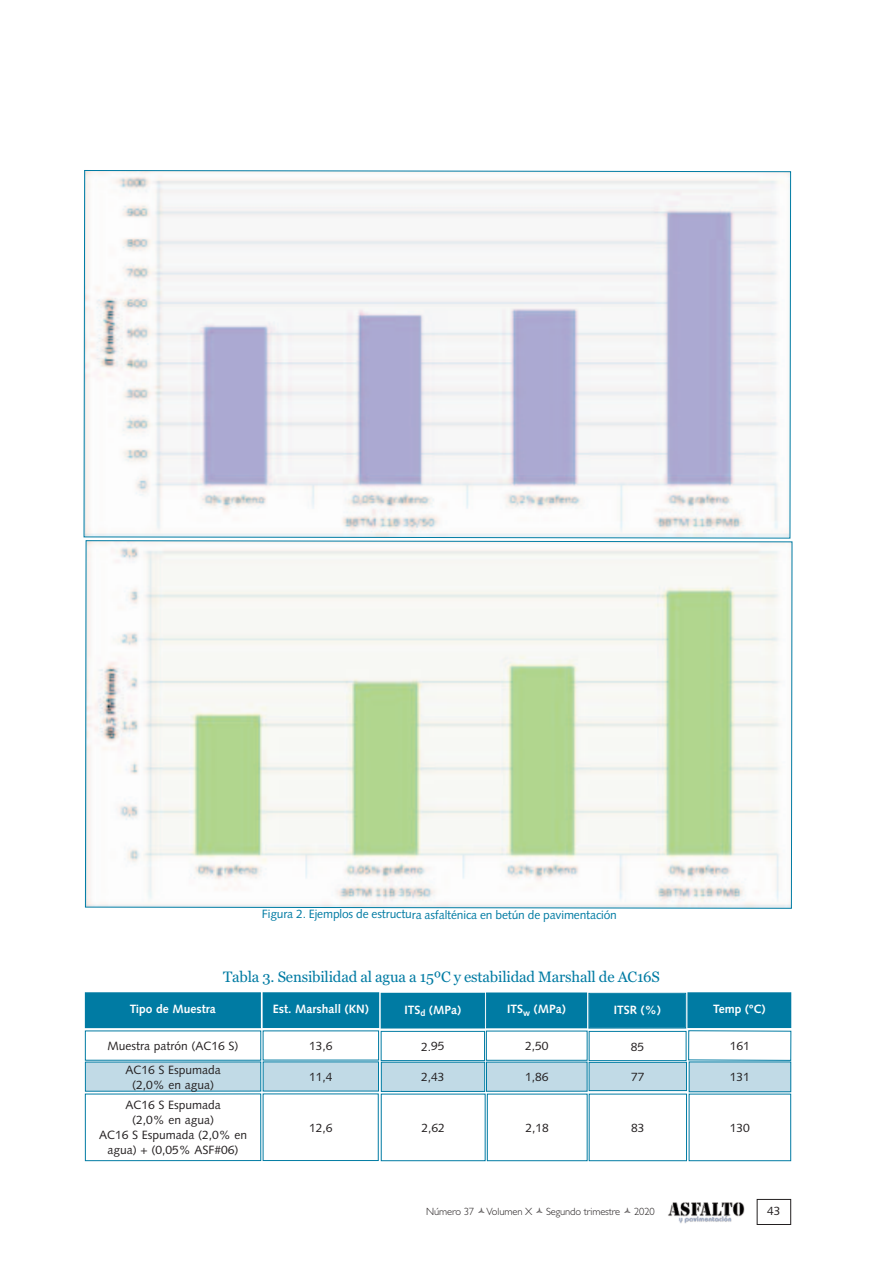
<style>
.page{position:relative;width:893px;height:1263px;background:#fff}
.page>*{position:absolute;margin:0;border:0;box-sizing:border-box;transform-origin:0 0}
.t1{font:15px "Georgia";letter-spacing:-.01em;color:#007ba3}
.t2{font:12px/15px "Syntax LT Std";color:#231f20;text-align:center}
.t3{font:700 12px "Syntax LT Std";color:#fff}
.t4{font:12px "Syntax LT Std";letter-spacing:-.015em;color:#007ba3}
.t5{font:300 10.5px "Gill Sans";letter-spacing:-.01em;color:#231f20}
</style>
<div class="page">
<img style="left:668px;top:1202px;width:77px;height:21px">
<div style="left:757px;top:1199px;width:34px;height:26px;border:1px solid #231f20"></div>
<svg style="left:85px;top:540px;width:708px;height:369px"></svg>
<svg style="left:83px;top:170px;width:708px;height:369px"></svg>
<div style="left:86px;top:993px;width:174px;height:34px;background:#007ba3"></div>
<div style="left:85px;top:992px;width:176px;height:36px;border:1px solid #007ba3"></div>
<div style="left:86px;top:1062px;width:175px;height:29px;background:#c1dae6"></div>
<div style="left:263px;top:993px;width:115px;height:34px;background:#007ba3"></div>
<div style="left:263px;top:992px;width:116px;height:36px;border:1px solid #007ba3"></div>
<div style="left:263px;top:1062px;width:115px;height:29px;background:#c1dae6"></div>
<div style="left:487px;top:993px;width:99px;height:34px;background:#007ba3"></div>
<div style="left:486px;top:993px;width:101px;height:35px;border:1px solid #007ba3"></div>
<div style="left:487px;top:1062px;width:100px;height:29px;background:#c1dae6"></div>
<div style="left:688px;top:993px;width:102px;height:34px;background:#007ba3"></div>
<div style="left:688px;top:992px;width:103px;height:36px;border:1px solid #007ba3"></div>
<div style="left:689px;top:1062px;width:101px;height:29px;background:#c1dae6"></div>
<div style="left:689px;top:1062px;width:102px;height:30px;border:1px solid #007ba3"></div>
<svg style="left:688px;top:1030px;width:103px;height:31px"></svg>
<div style="left:85px;top:1094px;width:176px;height:67px;border:1px solid #007ba3"></div>
<div style="left:263px;top:1094px;width:115px;height:67px;border:1px solid #007ba3"></div>
<div style="left:381px;top:993px;width:103px;height:35px;background:#007ba3"></div>
<div style="left:382px;top:1062px;width:102px;height:29px;background:#c1dae6"></div>
<div style="left:381px;top:1062px;width:104px;height:30px;border:1px solid #007ba3"></div>
<div style="left:381px;top:1031px;width:104px;height:30px;border:1px solid #007ba3"></div>
<div style="left:589px;top:993px;width:96px;height:35px;background:#007ba3"></div>
<div style="left:589px;top:993px;width:97px;height:35px;border:1px solid #007ba3"></div>
<div style="left:589px;top:1062px;width:97px;height:28px;background:#c1dae6"></div>
<div style="left:589px;top:1062px;width:98px;height:29px;border:1px solid #007ba3"></div>
<div style="left:589px;top:1031px;width:97px;height:30px;border:1px solid #007ba3"></div>
<div style="left:381px;top:1094px;width:104px;height:67px;border:1px solid #007ba3"></div>
<div style="left:487px;top:1094px;width:100px;height:67px;border:1px solid #007ba3"></div>
<div style="left:589px;top:1094px;width:98px;height:67px;border:1px solid #007ba3"></div>
<div style="left:689px;top:1094px;width:102px;height:67px;border:1px solid #007ba3"></div>
<p class="t4" style="left:262px;top:909px;width:357px">Figura 2. Ejemplos de estructura asfalténica en betún de pavimentación</p>
<p class="t1" style="left:223px;top:968px;width:438px">Tabla 3. Sensibilidad al agua a 15ºC y estabilidad Marshall de AC16S</p>
<p class="t3" style="left:273px;top:1004px;width:97px">Est. Marshall (KN)</p>
<p class="t3" style="left:130px;top:1004px;width:87px">Tipo de Muestra</p>
<p class="t3" style="left:507px;top:1004px;width:60px">ITS<sub>w</sub> (MPa)</p>
<p class="t3" style="left:405px;top:1005px;width:58px">ITS<sub>d</sub> (MPa)</p>
<p class="t3" style="left:614px;top:1005px;width:48px">ITSR (%)</p>
<p class="t3" style="left:713px;top:1004px;width:54px">Temp (ºC)</p>
<p class="t2" style="left:108px;top:1039px;width:132px">Muestra patrón (AC16 S)</p>
<p class="t2" style="left:309px;top:1039px;width:25px">13,6</p>
<p class="t2" style="left:525px;top:1039px;width:25px">2,50</p>
<p class="t2" style="left:730px;top:1039px;width:22px">161</p>
<p class="t2" style="left:421px;top:1040px;width:25px">2.95</p>
<p class="t2" style="left:631px;top:1040px;width:15px">85</p>
<p class="t2" style="left:125px;top:1063px;width:97px">AC16 S Espumada (2,0% en agua)</p>
<p class="t2" style="left:99px;top:1099px;width:150px">AC16 S Espumada<br>(2,0% en agua)<br>AC16 S Espumada (2,0% en agua) + (0,05% ASF#06)</p>
<p class="t2" style="left:309px;top:1070px;width:25px">11,4</p>
<p class="t2" style="left:309px;top:1121px;width:25px">12,6</p>
<p class="t2" style="left:421px;top:1071px;width:25px">2,43</p>
<p class="t2" style="left:525px;top:1070px;width:25px">1,86</p>
<p class="t2" style="left:631px;top:1070px;width:15px">77</p>
<p class="t2" style="left:730px;top:1071px;width:22px">131</p>
<p class="t2" style="left:421px;top:1121px;width:25px">2,62</p>
<p class="t2" style="left:526px;top:1121px;width:25px">2,18</p>
<p class="t2" style="left:631px;top:1121px;width:15px">83</p>
<p class="t2" style="left:730px;top:1121px;width:22px">130</p>
<p class="t5" style="left:426px;top:1205px;width:107px">Número 37 Volumen X</p>
<p class="t5" style="left:546px;top:1205px;width:76px">Segundo trimestre</p>
<p class="t5" style="left:634px;top:1205px;width:22px">2020</p>
<p class="t2" style="left:767px;top:1204px;width:15px">43</p>
</div>
